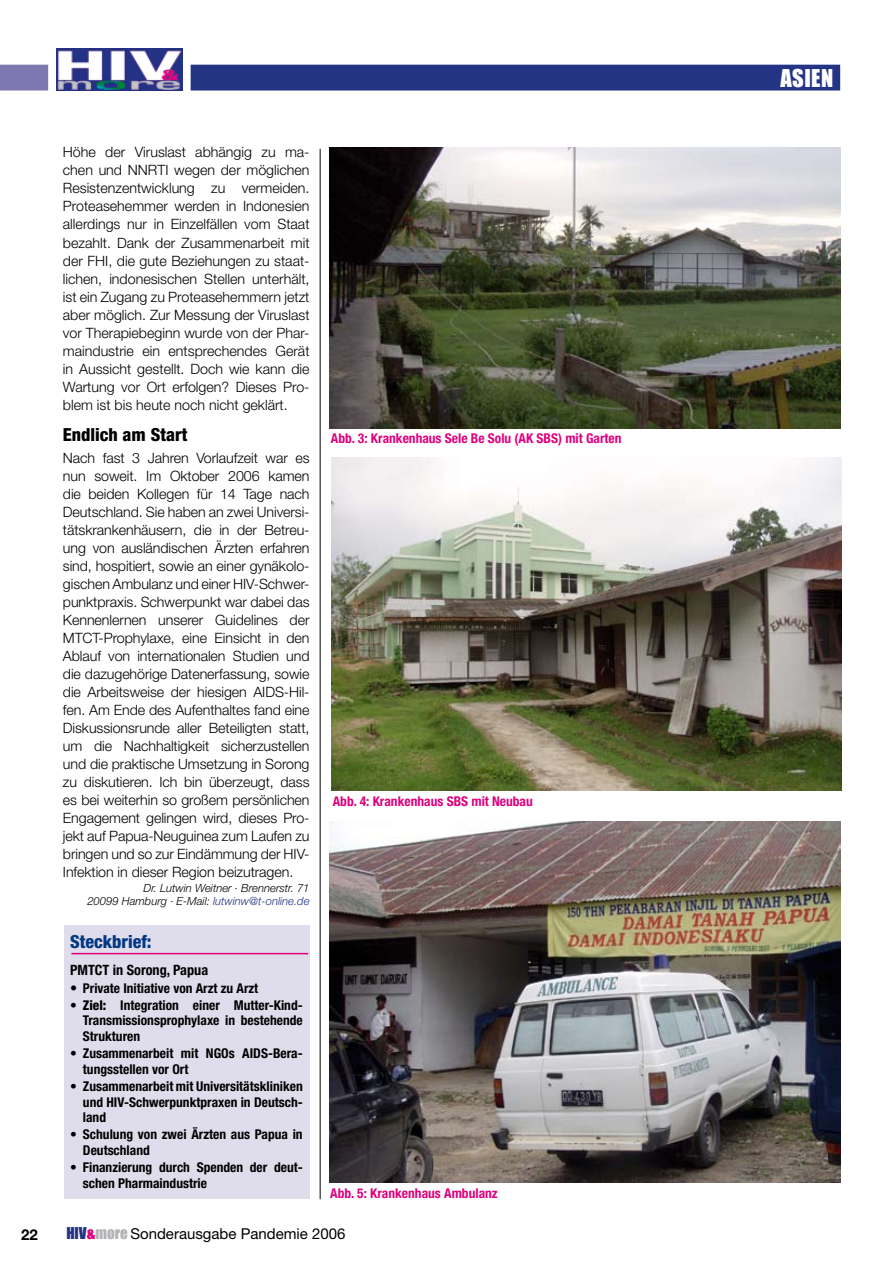
<style>
.page{position:relative;width:893px;height:1263px;background:#fff}
.page>*{position:absolute;margin:0;border:0;box-sizing:border-box;transform-origin:0 0}
.t1{font:22.5px "Impact";letter-spacing:.02em;color:#fff}
.t2{font:800 condensed 18px "Helvetica Neue";color:#000}
.t3{font:800 condensed 18px "Helvetica Neue";color:#003882}
.t4{font:15px "Helvetica Neue";color:#000}
.t5{font:700 15px "Helvetica Neue";color:#000}
.t6{font:300 14.25px/18px "Helvetica Neue";letter-spacing:-.005em;color:#000;text-align:justify}
.t7{font:700 condensed 14.25px "Helvetica Neue";color:#000}
.t8{font:700 condensed 13.5px/15.8px "Helvetica Neue";color:#000}
.t9{font:700 condensed 13.5px "Helvetica Neue";color:#df007e}
.t10{font:italic 300 11.25px/12.8px "Helvetica Neue";color:#000;text-align:right}
.s1{color:#243485}
.s2{font-size:14.25px}
.s3{font-weight:800}
.s4{font-family:"Impact";color:#243485}
.s5{font-family:"Impact";color:#df007e}
.s6{font-family:"Impact";color:#b1b2b4}
</style>
<div class="page">
<div style="left:64px;top:925px;width:246px;height:274px;background:#dfdcec"></div>
<div style="left:191px;top:65px;width:648px;height:25px;background:#243485"></div>
<div style="left:191px;top:65px;width:649px;height:26px;border:2px solid #243485"></div>
<svg style="left:0;top:65px;width:48px;height:26px"></svg>
<hr style="left:320px;top:149px;width:1px;height:1050px;background:#000">
<img style="left:330px;top:148px;width:510px;height:281px">
<img style="left:332px;top:457px;width:510px;height:334px">
<img style="left:330px;top:821px;width:510px;height:361px">
<hr style="left:71px;top:953px;width:237px;height:1px;background:#df007e">
<img style="left:57px;top:48px;width:125px;height:43px">
<p class="t6" style="left:63px;top:143px;width:248px">Höhe der Viruslast abhängig zu ma&shy;chen und NNRTI wegen der möglichen Resistenzentwicklung zu vermeiden.<br>Proteasehemmer werden in Indonesien allerdings nur in Einzelfällen vom Staat bezahlt. Dank der Zusammenarbeit mit der FHI, die gute Beziehungen zu staat&shy;lichen, indonesischen Stellen unterhält, ist ein Zugang zu Proteasehemmern jetzt aber möglich. Zur Messung der Viruslast vor Therapiebeginn wurde von der Phar&shy;maindustrie ein entsprechendes Gerät in Aussicht gestellt. Doch wie kann die Wartung vor Ort erfolgen? Dieses Pro&shy;blem ist bis heute noch nicht geklärt.</p>
<p class="t2" style="left:63px;top:424px;width:126px">Endlich am Start</p>
<p class="t6" style="left:63px;top:449px;width:248px">Nach fast 3 Jahren Vorlaufzeit war es nun soweit. Im Oktober 2006 kamen die beiden Kollegen für 14 Tage nach Deutschland. Sie haben an zwei Universi&shy;tätskrankenhäusern, die in der Betreu&shy;ung von ausländischen Ärzten erfahren sind, hospitiert, sowie an einer gynäkolo&shy;gischen Ambulanz und einer HIV-Schwer&shy;punktpraxis. Schwerpunkt war dabei das Kennenlernen unserer Guidelines der MTCT-Prophylaxe, eine Einsicht in den Ablauf von internationalen Studien und die dazugehörige Datenerfassung, sowie die Arbeitsweise der hiesigen AIDS-Hil&shy;fen. Am Ende des Aufenthaltes fand eine Diskussionsrunde aller Beteiligten statt, um die Nachhaltigkeit sicherzustellen und die praktische Umsetzung in Sorong zu diskutieren. Ich bin überzeugt, dass es bei weiterhin so großem persönlichen Engagement gelingen wird, dieses Pro&shy;jekt auf Papua-Neuguinea zum Laufen zu bringen und so zur Eindämmung der HIV-Infektion in dieser Region beizutragen.</p>
<p class="t10" style="left:87px;top:882px;width:224px">Dr. Lutwin Weitner · Brennerstr. 71<br>20099 Hamburg · E-Mail: <span class="s1">lutwinw@t-online.de</span></p>
<p class="t3" style="left:70px;top:931px;width:83px">Steckbrief:</p>
<p class="t7" style="left:70px;top:961px;width:140px">PMTCT in Sorong, Papua</p>
<p class="t8" style="left:70px;top:980px;width:190px"><span class="s2">•</span> Private Initiative von Arzt zu Arzt</p>
<p class="t8" style="left:83px;top:997px;width:221px;text-align:justify;text-indent:-13px">• <span class="s3">Ziel:</span> Integration einer Mutter-Kind-Transmissionsprophylaxe in bestehende Strukturen</p>
<p class="t8" style="left:83px;top:1045px;width:221px;text-indent:-13px">• Zusammenarbeit mit NGOs AIDS-Bera&shy;tungsstellen vor Ort</p>
<p class="t8" style="left:83px;top:1078px;width:221px;text-align:justify;text-indent:-13px">• Zusammenarbeit mit Universitätskliniken und HIV-Schwerpunktpraxen in Deutsch&shy;land</p>
<p class="t8" style="left:83px;top:1126px;width:221px;text-indent:-13px">• Schulung von zwei Ärzten aus Papua in<br>Deutschland</p>
<p class="t8" style="left:83px;top:1159px;width:221px;text-indent:-13px">• Finanzierung durch Spenden der deut&shy;schen Pharmaindustrie</p>
<p class="t9" style="left:331px;top:430px;width:292px">Abb. 3: Krankenhaus Sele Be Solu (AK SBS) mit Garten</p>
<p class="t9" style="left:333px;top:793px;width:202px">Abb. 4: Krankenhaus SBS mit Neubau</p>
<p class="t9" style="left:330px;top:1185px;width:169px">Abb. 5: Krankenhaus Ambulanz</p>
<p class="t5" style="left:21px;top:1225px;width:18px">22</p>
<p class="t4" style="left:66px;top:1225px;width:281px"><span class="s4">HIV</span><span class="s5">&amp;</span><span class="s6">more</span> Sonderausgabe Pandemie 2006</p>
<h1 class="t1" style="left:780px;top:65px;width:54px">ASIEN</h1>
</div>
